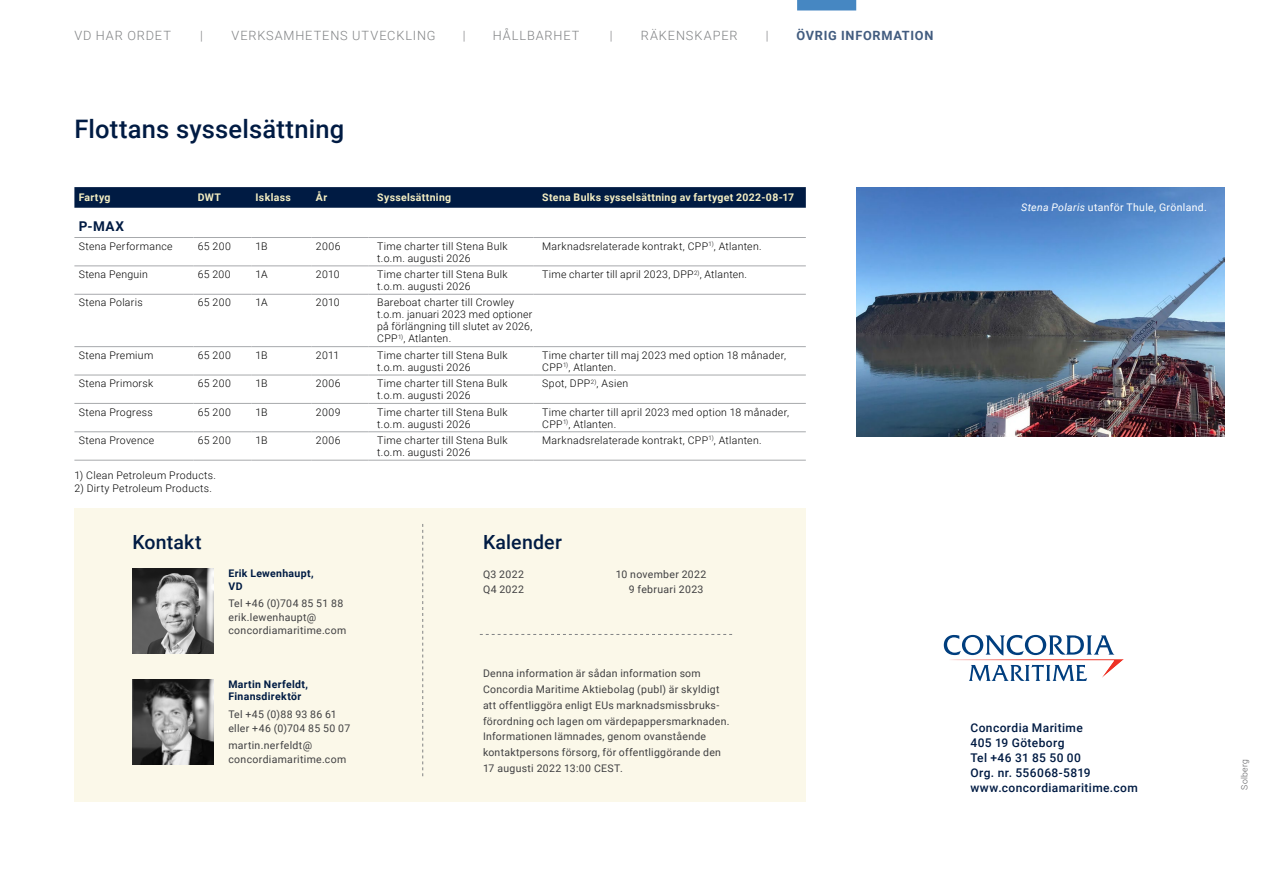
<style>
.page{position:relative;width:1263px;height:893px;background:#fff}
.page>*{position:absolute;margin:0;border:0;box-sizing:border-box;transform-origin:0 0}
.t1{font:500 25.5px "Roboto";letter-spacing:.005em;color:#001b43}
.t2{font:500 19.5px "Roboto";letter-spacing:.01em;color:#001b43}
.t3{font:700 13.5px "Roboto";color:#001b43}
.t4{font:300 12.75px "Roboto";letter-spacing:.07em;color:#808284}
.t5{font:700 12.75px "Roboto";letter-spacing:.06em;color:#425c7f}
.t6{font:500 12px/15px "Roboto";letter-spacing:.035em;color:#001b43}
.t7{font:300 10.5px/12px "Roboto";letter-spacing:.03em;color:#000}
.t8{font:10.5px/15.8px "Roboto";letter-spacing:.025em;color:#404042}
.t9{font:700 10.5px "Roboto";letter-spacing:.03em;color:#f4eec2}
.t10{font:700 10.5px/12.8px "Roboto";letter-spacing:.03em;color:#001b43}
.t11{font:10.5px "Roboto";letter-spacing:.03em;color:#fff}
.t12{font:300 8.7px "Roboto";letter-spacing:.04em;color:#58585b}
.s1{font-style:italic}
</style>
<div class="page">
<img style="left:856px;top:187px;width:368px;height:250px">
<div style="left:74px;top:508px;width:732px;height:293px;background:#fbf8e9"></div>
<svg style="left:944px;top:635px;width:180px;height:46px"></svg>
<img style="left:132px;top:569px;width:81px;height:85px">
<img style="left:132px;top:680px;width:81px;height:85px">
<svg style="left:422px;top:524px;width:1px;height:252px"></svg>
<svg style="left:74px;top:187px;width:732px;height:21px;background:#041f46"></svg>
<hr style="left:369px;top:237px;width:165px;height:1px;background:#a7a9ac">
<hr style="left:534px;top:237px;width:272px;height:1px;background:#a7a9ac">
<hr style="left:369px;top:265px;width:165px;height:1px;background:#a7a9ac">
<hr style="left:534px;top:265px;width:272px;height:1px;background:#a7a9ac">
<hr style="left:369px;top:294px;width:165px;height:1px;background:#a7a9ac">
<hr style="left:369px;top:346px;width:165px;height:1px;background:#a7a9ac">
<hr style="left:534px;top:346px;width:272px;height:1px;background:#a7a9ac">
<hr style="left:369px;top:375px;width:165px;height:1px;background:#a7a9ac">
<hr style="left:534px;top:375px;width:272px;height:1px;background:#a7a9ac">
<hr style="left:369px;top:403px;width:165px;height:1px;background:#a7a9ac">
<hr style="left:534px;top:403px;width:272px;height:1px;background:#a7a9ac">
<hr style="left:369px;top:431px;width:165px;height:1px;background:#a7a9ac">
<hr style="left:369px;top:460px;width:165px;height:1px;background:#a7a9ac">
<hr style="left:534px;top:460px;width:272px;height:1px;background:#a7a9ac">
<hr style="left:534px;top:294px;width:272px;height:1px;background:#a7a9ac">
<hr style="left:534px;top:431px;width:272px;height:1px;background:#a7a9ac">
<hr style="left:74px;top:237px;width:119px;height:1px;background:#a7a9ac">
<hr style="left:193px;top:237px;width:58px;height:1px;background:#a7a9ac">
<hr style="left:251px;top:237px;width:61px;height:1px;background:#a7a9ac">
<hr style="left:312px;top:237px;width:57px;height:1px;background:#a7a9ac">
<hr style="left:74px;top:265px;width:119px;height:1px;background:#a7a9ac">
<hr style="left:193px;top:265px;width:58px;height:1px;background:#a7a9ac">
<hr style="left:251px;top:265px;width:61px;height:1px;background:#a7a9ac">
<hr style="left:312px;top:265px;width:57px;height:1px;background:#a7a9ac">
<hr style="left:74px;top:346px;width:119px;height:1px;background:#a7a9ac">
<hr style="left:193px;top:346px;width:58px;height:1px;background:#a7a9ac">
<hr style="left:251px;top:346px;width:61px;height:1px;background:#a7a9ac">
<hr style="left:312px;top:346px;width:57px;height:1px;background:#a7a9ac">
<hr style="left:74px;top:375px;width:119px;height:1px;background:#a7a9ac">
<hr style="left:193px;top:375px;width:58px;height:1px;background:#a7a9ac">
<hr style="left:251px;top:375px;width:61px;height:1px;background:#a7a9ac">
<hr style="left:312px;top:375px;width:57px;height:1px;background:#a7a9ac">
<hr style="left:74px;top:403px;width:119px;height:1px;background:#a7a9ac">
<hr style="left:193px;top:403px;width:58px;height:1px;background:#a7a9ac">
<hr style="left:251px;top:403px;width:61px;height:1px;background:#a7a9ac">
<hr style="left:312px;top:403px;width:57px;height:1px;background:#a7a9ac">
<hr style="left:74px;top:460px;width:119px;height:1px;background:#a7a9ac">
<hr style="left:193px;top:460px;width:58px;height:1px;background:#a7a9ac">
<hr style="left:251px;top:460px;width:61px;height:1px;background:#a7a9ac">
<hr style="left:312px;top:460px;width:57px;height:1px;background:#a7a9ac">
<hr style="left:74px;top:294px;width:119px;height:1px;background:#a7a9ac">
<hr style="left:193px;top:294px;width:58px;height:1px;background:#a7a9ac">
<hr style="left:251px;top:294px;width:61px;height:1px;background:#a7a9ac">
<hr style="left:312px;top:294px;width:57px;height:1px;background:#a7a9ac">
<hr style="left:74px;top:431px;width:119px;height:1px;background:#a7a9ac">
<hr style="left:193px;top:431px;width:58px;height:1px;background:#a7a9ac">
<hr style="left:251px;top:431px;width:61px;height:1px;background:#a7a9ac">
<hr style="left:312px;top:431px;width:57px;height:1px;background:#a7a9ac">
<svg style="left:480px;top:634px;width:252px;height:1px"></svg>
<div style="left:797px;top:0;width:59px;height:11px;background:#4687c2"></div>
<p class="t4" style="left:74px;top:27px;width:98px">VD HAR ORDET</p>
<p class="t4" style="left:200px;top:27px;width:4px">|</p>
<p class="t4" style="left:232px;top:27px;width:205px">VERKSAMHETENS UTVECKLING</p>
<p class="t4" style="left:463px;top:27px;width:4px">|</p>
<p class="t4" style="left:493px;top:27px;width:88px">HÅLLBARHET</p>
<p class="t4" style="left:610px;top:27px;width:4px">|</p>
<p class="t4" style="left:641px;top:27px;width:98px">RÄKENSKAPER</p>
<p class="t4" style="left:766px;top:27px;width:4px">|</p>
<p class="t5" style="left:796px;top:27px;width:138px">ÖVRIG INFORMATION</p>
<h1 class="t1" style="left:74px;top:111px;width:271px">Flottans sysselsättning</h1>
<p class="t9" style="left:79px;top:190px;width:33px">Fartyg</p>
<p class="t9" style="left:198px;top:190px;width:25px">DWT</p>
<p class="t9" style="left:256px;top:190px;width:37px">Isklass</p>
<p class="t9" style="left:316px;top:190px;width:13px">År</p>
<p class="t9" style="left:377px;top:190px;width:76px">Sysselsättning</p>
<p class="t9" style="left:542px;top:190px;width:253px">Stena Bulks sysselsättning av fartyget 2022-08-17</p>
<p class="t3" style="left:79px;top:217px;width:47px">P-MAX</p>
<p class="t7" style="left:79px;top:239px;width:96px">Stena Performance</p>
<p class="t7" style="left:198px;top:239px;width:35px">65 200</p>
<p class="t7" style="left:256px;top:239px;width:14px">1B</p>
<p class="t7" style="left:316px;top:239px;width:26px">2006</p>
<p class="t7" style="left:377px;top:239px;width:132px">Time charter till Stena Bulk t.o.m. augusti 2026</p>
<p class="t7" style="left:542px;top:239px;width:221px">Marknadsrelaterade kontrakt, CPP<sup>1)</sup>, Atlanten.</p>
<p class="t7" style="left:79px;top:268px;width:71px">Stena Penguin</p>
<p class="t7" style="left:198px;top:268px;width:34px">65 200</p>
<p class="t7" style="left:256px;top:268px;width:14px">1A</p>
<p class="t7" style="left:316px;top:268px;width:25px">2010</p>
<p class="t7" style="left:377px;top:268px;width:132px">Time charter till Stena Bulk t.o.m. augusti 2026</p>
<p class="t7" style="left:542px;top:268px;width:206px">Time charter till april 2023, DPP<sup>2)</sup>, Atlanten.</p>
<p class="t7" style="left:79px;top:296px;width:66px">Stena Polaris</p>
<p class="t7" style="left:198px;top:296px;width:35px">65 200</p>
<p class="t7" style="left:256px;top:296px;width:14px">1A</p>
<p class="t7" style="left:316px;top:296px;width:25px">2010</p>
<p class="t7" style="left:377px;top:296px;width:157px">Bareboat charter till Crowley t.o.m. januari 2023 med optioner på förlängning till slutet av 2026,<br>CPP<sup>1)</sup>, Atlanten.</p>
<p class="t7" style="left:79px;top:349px;width:76px">Stena Premium</p>
<p class="t7" style="left:198px;top:349px;width:35px">65 200</p>
<p class="t7" style="left:256px;top:349px;width:14px">1B</p>
<p class="t7" style="left:316px;top:349px;width:25px">2011</p>
<p class="t7" style="left:377px;top:349px;width:132px">Time charter till Stena Bulk t.o.m. augusti 2026</p>
<p class="t7" style="left:542px;top:349px;width:245px">Time charter till maj 2023 med option 18 månader,<br>CPP<sup>1)</sup>, Atlanten.</p>
<p class="t7" style="left:79px;top:377px;width:76px">Stena Primorsk</p>
<p class="t7" style="left:198px;top:377px;width:35px">65 200</p>
<p class="t7" style="left:256px;top:377px;width:14px">1B</p>
<p class="t7" style="left:316px;top:377px;width:26px">2006</p>
<p class="t7" style="left:377px;top:377px;width:132px">Time charter till Stena Bulk t.o.m. augusti 2026</p>
<p class="t7" style="left:542px;top:377px;width:88px">Spot, DPP<sup>2)</sup>, Asien</p>
<p class="t7" style="left:79px;top:405px;width:76px">Stena Progress</p>
<p class="t7" style="left:198px;top:405px;width:35px">65 200</p>
<p class="t7" style="left:256px;top:405px;width:14px">1B</p>
<p class="t7" style="left:316px;top:405px;width:26px">2009</p>
<p class="t7" style="left:377px;top:405px;width:132px">Time charter till Stena Bulk t.o.m. augusti 2026</p>
<p class="t7" style="left:542px;top:405px;width:248px">Time charter till april 2023 med option 18 månader,<br>CPP<sup>1)</sup>, Atlanten.</p>
<p class="t7" style="left:79px;top:434px;width:77px">Stena Provence</p>
<p class="t7" style="left:198px;top:434px;width:35px">65 200</p>
<p class="t7" style="left:256px;top:434px;width:14px">1B</p>
<p class="t7" style="left:316px;top:434px;width:26px">2006</p>
<p class="t7" style="left:377px;top:434px;width:132px">Time charter till Stena Bulk t.o.m. augusti 2026</p>
<p class="t7" style="left:542px;top:434px;width:221px">Marknadsrelaterade kontrakt, CPP<sup>1)</sup>, Atlanten.</p>
<p class="t7" style="left:74px;top:468px;width:143px">1) Clean Petroleum Products.</p>
<p class="t7" style="left:74px;top:482px;width:139px">2) Dirty Petroleum Products.</p>
<h2 class="t2" style="left:132px;top:529px;width:71px">Kontakt</h2>
<h2 class="t2" style="left:483px;top:529px;width:80px">Kalender</h2>
<p class="t8" style="left:483px;top:566px;width:42px">Q3 2022</p>
<p class="t8" style="left:616px;top:566px;width:92px">10 november 2022</p>
<p class="t8" style="left:483px;top:581px;width:43px">Q4 2022</p>
<p class="t8" style="left:629px;top:581px;width:76px">9 februari 2023</p>
<p class="t10" style="left:228px;top:566px;width:87px">Erik Lewenhaupt,<br>VD</p>
<p class="t8" style="left:228px;top:596px;width:119px;line-height:13.5px">Tel +46 (0)704 85 51 88 erik.lewenhaupt@ concordiamaritime.com</p>
<p class="t10" style="left:228px;top:677px;width:81px">Martin Nerfeldt,<br>Finansdirektör</p>
<p class="t8" style="left:228px;top:707px;width:123px;line-height:13.5px">Tel +45 (0)88 93 86 61 eller +46 (0)704 85 50 07</p>
<p class="t8" style="left:228px;top:739px;width:119px;line-height:13.5px">martin.nerfeldt@ concordiamaritime.com</p>
<p class="t8" style="left:483px;top:665px;width:248px">Denna information är sådan information som Concordia Maritime Aktiebolag (publ) är skyldigt att offentliggöra enligt EUs marknadsmissbruks&shy;förordning och lagen om värdepappersmarknaden.<br>Informationen lämnades, genom ovanstående kontaktpersons försorg, för offentliggörande den 17 augusti 2022 13:00 CEST.</p>
<p class="t11" style="left:1021px;top:200px;width:187px"><span class="s1">Stena Polaris</span> utanför Thule, Grönland.</p>
<p class="t6" style="left:970px;top:720px;width:169px">Concordia Maritime<br>405 19 Göteborg<br>Tel +46 31 85 50 00<br>Org. nr. 556068-5819 www.concordiamaritime.com</p>
<p class="t12" style="left:1238px;top:790px;width:32px;rotate:-90deg">Solberg</p>
</div>
